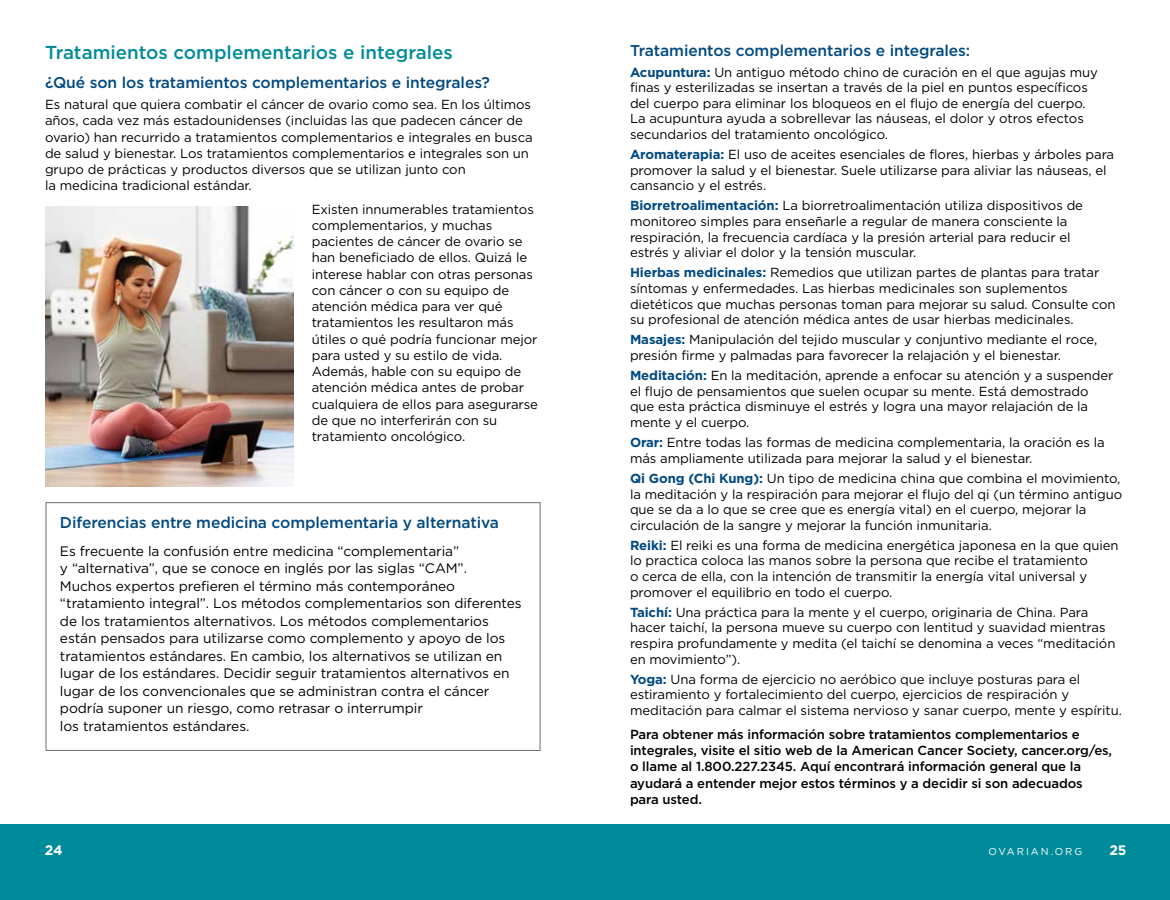
<style>
.page{position:relative;width:1170px;height:900px;background:#fff}
.page>*{position:absolute;margin:0;border:0;box-sizing:border-box;transform-origin:0 0}
.t1{font:500 18.75px "Gotham";color:#008b9a}
.t2{font:500 15.62px "Gotham";letter-spacing:-.005em;color:#004981}
.t3{font:13.75px/17.5px "Gotham";letter-spacing:-.005em;color:#000}
.t4{font:700 13.75px "Gotham";color:#fff}
.t5{font:13.12px/15.6px "Gotham";letter-spacing:-.005em;color:#000}
.t6{font:500 13.12px/16.2px "Gotham";letter-spacing:-.01em;color:#000}
.t7{font:10px "Gotham";letter-spacing:.2em;color:#fff}
.s1{font-weight:700;color:#004981}
</style>
<div class="page">
<div style="left:0;top:825px;width:585px;height:75px;background:#008b9a"></div>
<div style="left:585px;top:825px;width:585px;height:75px;background:#008b9a"></div>
<div style="left:46px;top:502px;width:495px;height:249px;border:1px solid #6d6e71"></div>
<img style="left:45px;top:206px;width:249px;height:280px">
<h1 class="t1" style="left:45px;top:41px;width:409px">Tratamientos complementarios e integrales</h1>
<p class="t2" style="left:45px;top:74px;width:446px">¿Qué son los tratamientos complementarios e integrales?</p>
<p class="t5" style="left:45px;top:96px;width:489px;line-height:16.2px">Es natural que quiera combatir el cáncer de ovario como sea. En los últimos años, cada vez más estadounidenses (incluidas las que padecen cáncer de ovario) han recurrido a tratamientos complementarios e integrales en busca de salud y bienestar. Los tratamientos complementarios e integrales son un grupo de prácticas y productos diversos que se utilizan junto con<br>la medicina tradicional estándar.</p>
<p class="t5" style="left:312px;top:201px;width:228px;line-height:16.2px">Existen innumerables tratamientos complementarios, y muchas pacientes de cáncer de ovario se han beneficiado de ellos. Quizá le interese hablar con otras personas con cáncer o con su equipo de atención médica para ver qué tratamientos les resultaron más útiles o qué podría funcionar mejor para usted y su estilo de vida.<br>Además, hable con su equipo de atención médica antes de probar cualquiera de ellos para asegurarse de que no interferirán con su tratamiento oncológico.</p>
<p class="t2" style="left:60px;top:514px;width:441px">Diferencias entre medicina complementaria y alternativa</p>
<p class="t3" style="left:60px;top:542px;width:463px">Es frecuente la confusión entre medicina “complementaria”<br>y “alternativa”, que se conoce en inglés por las siglas “CAM”.<br>Muchos expertos prefieren el término más contemporáneo “tratamiento integral”. Los métodos complementarios son diferentes de los tratamientos alternativos. Los métodos complementarios están pensados para utilizarse como complemento y apoyo de los tratamientos estándares. En cambio, los alternativos se utilizan en lugar de los estándares. Decidir seguir tratamientos alternativos en lugar de los convencionales que se administran contra el cáncer podría suponer un riesgo, como retrasar o interrumpir<br>los tratamientos estándares.</p>
<p class="t2" style="left:630px;top:42px;width:342px">Tratamientos complementarios e integrales:</p>
<p class="t5" style="left:630px;top:64px;width:469px"><span class="s1">Acupuntura:</span> Un antiguo método chino de curación en el que agujas muy finas y esterilizadas se insertan a través de la piel en puntos específicos del cuerpo para eliminar los bloqueos en el flujo de energía del cuerpo.<br>La acupuntura ayuda a sobrellevar las náuseas, el dolor y otros efectos secundarios del tratamiento oncológico.</p>
<p class="t5" style="left:630px;top:146px;width:486px"><span class="s1">Aromaterapia:</span> El uso de aceites esenciales de flores, hierbas y árboles para promover la salud y el bienestar. Suele utilizarse para aliviar las náuseas, el cansancio y el estrés.</p>
<p class="t5" style="left:630px;top:198px;width:455px"><span class="s1">Biorretroalimentación:</span> La biorretroalimentación utiliza dispositivos de monitoreo simples para enseñarle a regular de manera consciente la respiración, la frecuencia cardíaca y la presión arterial para reducir el estrés y aliviar el dolor y la tensión muscular.</p>
<p class="t5" style="left:630px;top:265px;width:487px"><span class="s1">Hierbas medicinales:</span> Remedios que utilizan partes de plantas para tratar síntomas y enfermedades. Las hierbas medicinales son suplementos dietéticos que muchas personas toman para mejorar su salud. Consulte con su profesional de atención médica antes de usar hierbas medicinales.</p>
<p class="t5" style="left:630px;top:332px;width:469px"><span class="s1">Masajes:</span> Manipulación del tejido muscular y conjuntivo mediante el roce, presión firme y palmadas para favorecer la relajación y el bienestar.</p>
<p class="t5" style="left:630px;top:367px;width:485px"><span class="s1">Meditación:</span> En la meditación, aprende a enfocar su atención y a suspender el flujo de pensamientos que suelen ocupar su mente. Está demostrado que esta práctica disminuye el estrés y logra una mayor relajación de la mente y el cuerpo.</p>
<p class="t5" style="left:630px;top:434px;width:476px"><span class="s1">Orar:</span> Entre todas las formas de medicina complementaria, la oración es la más ampliamente utilizada para mejorar la salud y el bienestar.</p>
<p class="t5" style="left:630px;top:470px;width:494px"><span class="s1">Qi Gong (Chi Kung):</span> Un tipo de medicina china que combina el movimiento, la meditación y la respiración para mejorar el flujo del qi (un término antiguo que se da a lo que se cree que es energía vital) en el cuerpo, mejorar la circulación de la sangre y mejorar la función inmunitaria.</p>
<p class="t5" style="left:630px;top:537px;width:490px"><span class="s1">Reiki:</span> El reiki es una forma de medicina energética japonesa en la que quien lo practica coloca las manos sobre la persona que recibe el tratamiento<br>o cerca de ella, con la intención de transmitir la energía vital universal y promover el equilibrio en todo el cuerpo.</p>
<p class="t5" style="left:630px;top:604px;width:487px"><span class="s1">Taichí:</span> Una práctica para la mente y el cuerpo, originaria de China. Para hacer taichí, la persona mueve su cuerpo con lentitud y suavidad mientras respira profundamente y medita (el taichí se denomina a veces “meditación en movimiento”).</p>
<p class="t5" style="left:630px;top:671px;width:493px"><span class="s1">Yoga:</span> Una forma de ejercicio no aeróbico que incluye posturas para el estiramiento y fortalecimiento del cuerpo, ejercicios de respiración y meditación para calmar el sistema nervioso y sanar cuerpo, mente y espíritu.</p>
<p class="t6" style="left:630px;top:726px;width:484px">Para obtener más información sobre tratamientos complementarios e integrales, visite el sitio web de la American Cancer Society, cancer.org/es, o llame al 1.800.227.2345. Aquí encontrará información general que la ayudará a entender mejor estos términos y a decidir si son adecuados para usted.</p>
<p class="t4" style="left:45px;top:842px;width:19px">24</p>
<p class="t7" style="left:988px;top:846px;width:96px">OVARIAN.ORG</p>
<p class="t4" style="left:1110px;top:842px;width:18px">25</p>
</div>
